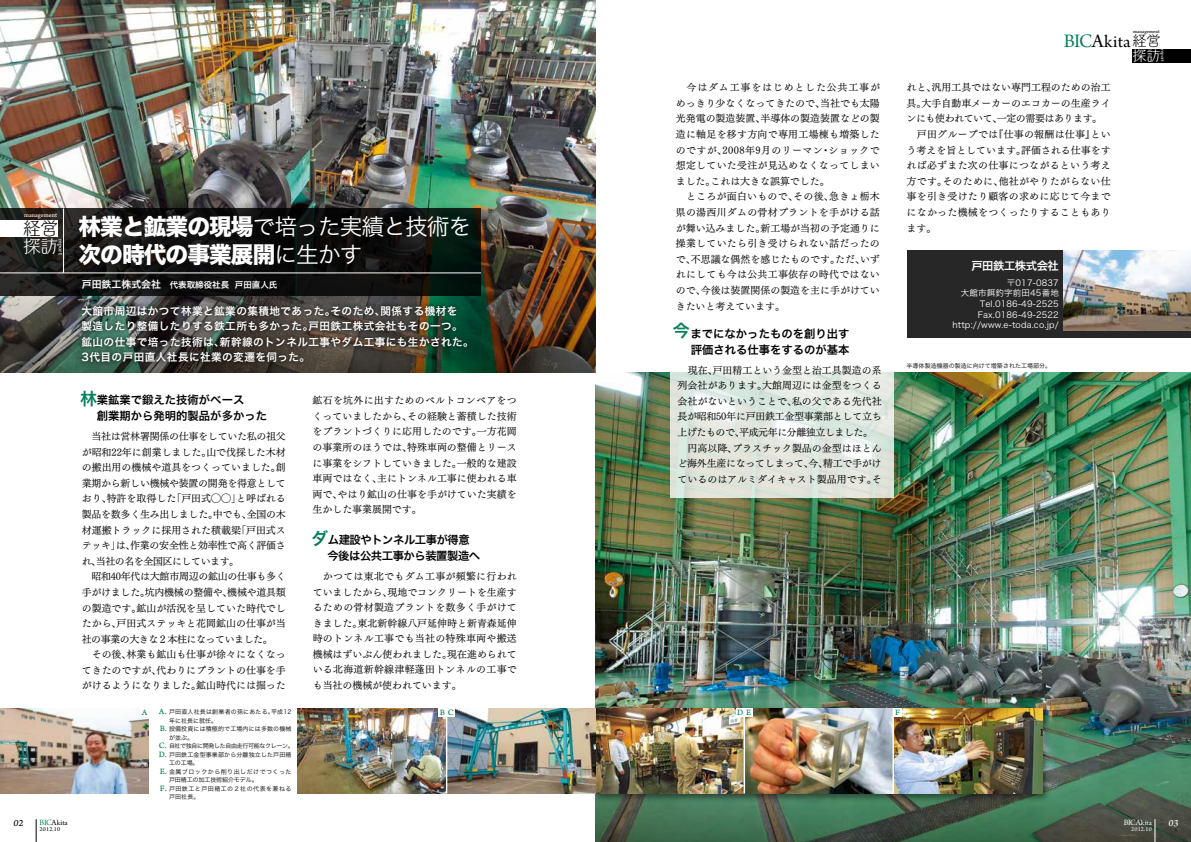
<style>
.page{position:relative;width:1191px;height:842px;background:#fff}
.page>*{position:absolute;margin:0;border:0;box-sizing:border-box;transform-origin:0 0}
.t1{font:22.7px "Hira Kaku Pro N W3";letter-spacing:-.04em;color:#fff}
.t2{font:22.7px "Hira Kaku Std N W8";letter-spacing:-.04em;color:#fff}
.t3{font:18.3px "Arno Pro Subhead";color:#000;scale:1.05 1}
.t4{font:17.6px "Pearl CID L";color:#000}
.t5{font:17.6px "Pearl CID L";color:#fff}
.t6{font:17px "Hira Kaku Pro N W6";color:#007f5a}
.t7{font:14.1px "Pearl CID L";color:#fff}
.t8{font:11.3px/15.6px "Hira Kaku Pro N W6";color:#000}
.t9{font:11.3px/15.6px "Hira Kaku Pro N W6";letter-spacing:-.04em;color:#000}
.t10{font:11.3px "Hira Kaku Pro N W6";letter-spacing:-.04em;color:#fff}
.t11{font:10.6px/15.6px "Hira Kaku Pro N W6";letter-spacing:.04em;color:#fff}
.t12{font:9.9px/15.6px "Tsuku Min CID RB";letter-spacing:.005em;color:#000}
.t13{font:9.9px/15.6px "Tsuku Min CID RB";letter-spacing:.03em;color:#000}
.t14{font:9.9px "Arno Pro Italic Caption";color:#000}
.t15{font:9.9px "Arno Pro Italic Caption";color:#fff}
.t16{font:8.5px/10.6px "Hira Kaku Pro N W3";letter-spacing:.02em;color:#fff;text-align:right}
.t17{font:8.5px "Hira Kaku Pro N W6";color:#fff}
.t18{font:8.5px/17px "Arno Pro Caption";color:#007f5a}
.t19{font:8.5px "Arno Pro Subhead";color:#fff}
.t20{font:7.7px "Arno Pro Subhead";color:#000;scale:1.05 1}
.t21{font:6.4px "Arno Pro Caption";color:#fff}
.t22{font:6.4px "Arno Pro Subhead";letter-spacing:.02em;color:#000;scale:1.05 1}
.t23{font:6.4px "Arno Pro Subhead";letter-spacing:.02em;color:#fff;scale:1.05 1}
.t24{font:6px/8.5px "Hira Kaku Pro N W3";letter-spacing:.02em;color:#000}
.t25{font:6px "Hira Kaku Pro N W3";color:#000}
.t26{font:5.2px "Arno Pro Caption";letter-spacing:-.02em;color:#fff}
.t27{font:5.1px "Arno Pro Caption";color:#000}
.s1{font-family:"Hira Kaku Std N W8"}
.s2{font-family:"Hira Kaku Pro N W3"}
.s3{font-size:9.9px}
.s4{font-size:20.1px;color:#007f5a}
.s5{font-size:20.1px}
.s6{font-family:"Pearl CID L";font-size:14.1px}
.s7{font-size:8.5px;color:#007f5a}
.s8{font-size:8.5px}
.s9{font-size:7.7px}
</style>
<div class="page">
<img style="left:595px;top:373px;width:596px;height:311px">
<svg style="left:670px;top:372px;width:223px;height:126px;background:#e1e8e0"></svg>
<img style="left:595px;top:684px;width:596px;height:158px">
<img style="left:590px;top:703px;width:463px;height:102px">
<img style="left:0;top:0;width:595px;height:110px">
<div style="left:906px;top:250px;width:285px;height:87px;background:#272727"></div>
<img style="left:0;top:708px;width:149px;height:85px">
<img style="left:298px;top:708px;width:744px;height:85px">
<img style="left:1063px;top:250px;width:128px;height:81px">
<hr style="left:446px;top:708px;width:1px;height:85px;background:#fff">
<hr style="left:743px;top:708px;width:2px;height:85px;background:#fff">
<hr style="left:892px;top:708px;width:2px;height:85px;background:#fff">
<img style="left:0;top:110px;width:595px;height:263px">
<svg style="left:0;top:208px;width:481px;height:88px;background:#121412"></svg>
<hr style="left:0;top:273px;width:481px;height:1px;background:#fff">
<hr style="left:63px;top:208px;width:1px;height:65px;background:#fff">
<div style="left:0;top:220px;width:57px;height:17px;background:#fff"></div>
<div style="left:140px;top:708px;width:9px;height:9px;background:#fff"></div>
<div style="left:438px;top:708px;width:8px;height:9px;background:#fff"></div>
<div style="left:446px;top:708px;width:9px;height:9px;background:#fff"></div>
<div style="left:736px;top:708px;width:8px;height:9px;background:#fff"></div>
<div style="left:744px;top:708px;width:9px;height:9px;background:#fff"></div>
<div style="left:893px;top:708px;width:8px;height:9px;background:#fff"></div>
<img style="left:75px;top:299px;width:500px;height:74px">
<svg style="left:36px;top:819px;width:1px;height:23px"></svg>
<svg style="left:1154px;top:819px;width:1px;height:23px"></svg>
<div style="left:1132px;top:49px;width:59px;height:13px;background:#000"></div>
<p class="t21" style="left:24px;top:211px;width:35px">management</p>
<h3 class="t4" style="left:23px;top:216px;width:36px">経営</h3>
<h3 class="t5" style="left:23px;top:234px;width:36px">探訪</h3>
<p class="t21" style="left:65px;top:239px;width:17px;rotate:90deg">report</p>
<h1 class="t1" style="left:78px;top:206px;width:394px"><span class="s1">林業と鉱業の現場</span>で培った実績と技術を</h1>
<h1 class="t2" style="left:78px;top:242px;width:285px">次の時代の事業展開<span class="s2">に生かす</span></h1>
<p class="t17" style="left:82px;top:277px;width:197px"><span class="s3">戸田鉄工株式会社</span>　代表取締役社長 戸田直人氏</p>
<p class="t11" style="left:81px;top:302px;width:394px">大館市周辺はかつて林業と鉱業の集積地であった。そのため、関係する機材を<br>製造したり整備したりする鉄工所も多かった。戸田鉄工株式会社もその一つ。鉱山の仕事で培った技術は、新幹線のトンネル工事やダム工事にも生かされた。3代目の戸田直人社長に社業の変遷を伺った。</p>
<h3 class="t6" style="left:80px;top:383px;width:19px">林</h3>
<p class="t8" style="left:82px;top:392px;width:187px">　 業鉱業で鍛えた技術がベース<br>　 創業期から発明的製品が多かった</p>
<p class="t12" style="left:82px;top:429px;width:206px">　当社は営林署関係の仕事をしていた私の祖父が昭和22年に創業しました。山で伐採した木材の搬出用の機械や道具をつくっていました。創業期から新しい機械や装置の開発を得意としており、特許を取得した「戸田式◯◯」と呼ばれる製品を数多く生み出しました。中でも、全国の木材運搬トラックに採用された積載梁「戸田式ステッキ」は、作業の安全性と効率性で高く評価され、当社の名を全国区にしています。<br>　昭和40年代は大館市周辺の鉱山の仕事も多く手がけました。坑内機械の整備や、機械や道具類の製造です。鉱山が活況を呈していた時代でしたから、戸田式ステッキと花岡鉱山の仕事が当社の事業の大きな２本柱になっていました。<br>　その後、林業も鉱山も仕事が徐々になくなってきたのですが、代わりにプラントの仕事を手がけるようになりました。鉱山時代には掘った</p>
<p class="t12" style="left:312px;top:393px;width:206px;text-align:justify">鉱石を坑外に出すためのベルトコンベアをつくっていましたから、その経験と蓄積した技術をプラントづくりに応用したのです。一方花岡の事業所のほうでは、特殊車両の整備とリースに事業をシフトしていきました。一般的な建設車両ではなく、主にトンネル工事に使われる車両で、やはり鉱山の仕事を手がけていた実績を生かした事業展開です。</p>
<h3 class="t6" style="left:311px;top:523px;width:19px">ダ</h3>
<p class="t9" style="left:327px;top:532px;width:154px;text-indent:-15px">　 ム建設やトンネル工事が得意今後は公共工事から装置製造へ</p>
<p class="t12" style="left:313px;top:568px;width:206px;text-align:justify">　かつては東北でもダム工事が頻繁に行われていましたから、現地でコンクリートを生産するための骨材製造プラントを数多く手がけてきました。東北新幹線八戸延伸時と新青森延伸時のトンネル工事でも当社の特殊車両や搬送機械はずいぶん使われました。現在進められている北海道新幹線津軽蓬田トンネルの工事でも当社の機械が使われています。</p>
<p class="t27" style="left:1133px;top:28px;width:28px">management</p>
<h2 class="t3" style="left:1063px;top:31px;width:94px"><span class="s4">BIC</span><span class="s5">A</span>kita<span class="s6">経営</span></h2>
<h3 class="t7" style="left:1132px;top:46px;width:29px">探訪</h3>
<p class="t26" style="left:1165px;top:49px;width:14px;rotate:90deg">report</p>
<p class="t13" style="left:676px;top:80px;width:206px">　今はダム工事をはじめとした公共工事がめっきり少なくなってきたので、当社でも太陽光発電の製造装置、半導体の製造装置などの製造に軸足を移す方向で専用工場棟も増築したのですが、2008年9月のリーマン・ショックで想定していた受注が見込めなくなってしまいました。これは大きな誤算でした。<br>　ところが面白いもので、その後、急きょ栃木県の湯西川ダムの骨材プラントを手がける話が舞い込みました。新工場が当初の予定通りに操業していたら引き受けられない話だったので、不思議な偶然を感じたものです。ただ、いずれにしても今は公共工事依存の時代ではないので、今後は装置関係の製造を主に手がけていきたいと考えています。</p>
<p class="t13" style="left:906px;top:80px;width:206px">れと、汎用工具ではない専門工程のための治工具。大手自動車メーカーのエコカーの生産ラインにも使われていて、一定の需要はあります。　戸田グループでは『仕事の報酬は仕事』という考えを旨としています。評価される仕事をすれば必ずまた次の仕事につながるという考え方です。そのために、他社がやりたがらない仕事を引き受けたり顧客の求めに応じて今までになかった機械をつくったりすることもあります。</p>
<p class="t10" style="left:971px;top:255px;width:89px">戸田鉄工株式会社</p>
<p class="t16" style="left:952px;top:277px;width:108px">〒017-0837<br>大館市餌釣字前田45番地<br>Tel.0186-49-2525<br>Fax.0186-49-2522 http://www.e-toda.co.jp/</p>
<h3 class="t6" style="left:673px;top:316px;width:19px">今</h3>
<p class="t8" style="left:690px;top:325px;width:160px">までになかったものを創り出す評価される仕事をするのが基本</p>
<p class="t12" style="left:677px;top:362px;width:206px;text-indent:10px">現在、戸田精工という金型と治工具製造の系列会社があります。大館周辺には金型をつくる会社がないということで、私の父である先代社長が昭和50年に戸田鉄工金型事業部として立ち上げたもので、平成元年に分離独立しました。　円高以降、プラスチック製品の金型はほとんど海外生産になってしまって、今、精工で手がけているのはアルミダイキャスト製品用です。そ</p>
<p class="t25" style="left:906px;top:360px;width:146px">半導体製造機器の製造に向けて増築された工場部分。</p>
<p class="t24" style="left:169px;top:707px;width:126px">戸田直人社長は創業者の孫にあたる。平成12年に社長に就任。<br>設備投資には積極的で工場内には多数の機械が並ぶ。<br>自社で独自に開発した自由走行可能なクレーン。戸田鉄工金型事業部から分離独立した戸田精工の工場。<br>金属ブロックから削り出しだけでつくった戸田精工の加工技術紹介モデル。<br>戸田鉄工と戸田精工の２社の代表を兼ねる戸田社長。</p>
<p class="t18" style="left:142px;top:704px;width:7px">A</p>
<p class="t18" style="left:159px;top:704px;width:10px">A.</p>
<p class="t18" style="left:440px;top:704px;width:16px">B C</p>
<p class="t18" style="left:737px;top:704px;width:16px">D E</p>
<p class="t18" style="left:895px;top:704px;width:6px">F</p>
<p class="t18" style="left:159px;top:721px;width:10px">B.<br>C.</p>
<p class="t18" style="left:159px;top:746px;width:10px;text-align:justify">D.<br>E.<br>F.</p>
<p class="t14" style="left:14px;top:817px;width:11px">02</p>
<p class="t20" style="left:40px;top:818px;width:28px"><span class="s7">BIC</span><span class="s8">A</span>kita</p>
<p class="t19" style="left:1123px;top:818px;width:30px">BICA<span class="s9">kita</span></p>
<p class="t15" style="left:1168px;top:817px;width:11px">03</p>
<p class="t22" style="left:40px;top:826px;width:21px">2012.10</p>
<p class="t23" style="left:1131px;top:826px;width:21px">2012.10</p>
</div>
